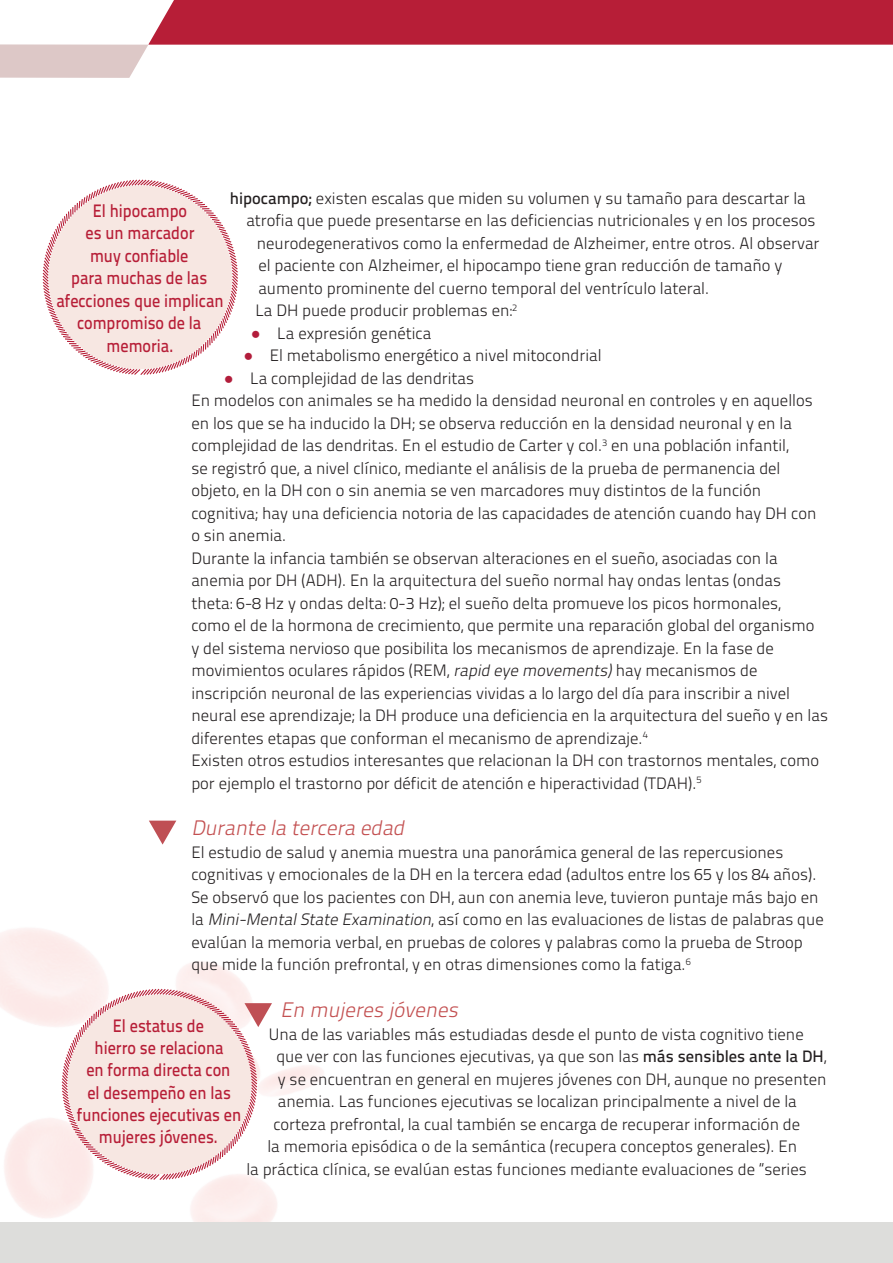
<style>
.page{position:relative;width:893px;height:1263px;background:#fff}
.page>*{position:absolute;margin:0;border:0;box-sizing:border-box;transform-origin:0 0}
.t1{font:italic 21px "Titillium Text 25 L 250 wt";color:#c35051}
.t2{font:18px/22.5px "Titillium Text 25 L 600 wt";color:#b71e37;text-align:center;scale:.9 1}
.t3{font:16.5px/22.5px "Titillium Text 25 L 250 wt";color:#231f20}
.s1{font-family:"Titillium Text 25 L 600 wt"}
.s2{font-family:"Arial";color:#b21d3b}
.s3{font-style:italic}
</style>
<div class="page">
<svg style="left:0;top:0;width:893px;height:78px"></svg>
<div style="left:0;top:1222px;width:893px;height:41px;background:#dddddb"></div>
<svg style="left:42px;top:179px;width:196px;height:196px"></svg>
<svg style="left:149px;top:821px;width:27px;height:23px"></svg>
<svg style="left:60px;top:987px;width:212px;height:194px"></svg>
<p class="t3" style="left:230px;top:186px;width:577px"><span class="s1">hipocampo;</span> existen escalas que miden su volumen y su tamaño para descartar la</p>
<p class="t3" style="left:246px;top:208px;width:571px">atrofia que puede presentarse en las deficiencias nutricionales y en los procesos</p>
<p class="t3" style="left:257px;top:231px;width:564px">neurodegenerativos como la enfermedad de Alzheimer, entre otros. Al observar</p>
<p class="t3" style="left:258px;top:253px;width:525px">el paciente con Alzheimer, el hipocampo tiene gran reducción de tamaño y</p>
<p class="t3" style="left:258px;top:276px;width:452px">aumento prominente del cuerno temporal del ventrículo lateral.</p>
<p class="t3" style="left:255px;top:298px;width:263px">La DH puede producir problemas en:<sup>2</sup></p>
<p class="t3" style="left:251px;top:321px;width:182px"><span class="s2">●</span> La expresión genética</p>
<p class="t3" style="left:243px;top:343px;width:360px"><span class="s2">●</span> El metabolismo energético a nivel mitocondrial</p>
<p class="t3" style="left:191px;top:366px;width:638px;text-indent:32px"><span class="s2">●</span> La complejidad de las dendritas<br>En modelos con animales se ha medido la densidad neuronal en controles y en aquellos en los que se ha inducido la DH; se observa reducción en la densidad neuronal y en la complejidad de las dendritas. En el estudio de Carter y col.<sup>3</sup> en una población infantil,<br>se registró que, a nivel clínico, mediante el análisis de la prueba de permanencia del objeto, en la DH con o sin anemia se ven marcadores muy distintos de la función cognitiva; hay una deficiencia notoria de las capacidades de atención cuando hay DH con o sin anemia.<br>Durante la infancia también se observan alteraciones en el sueño, asociadas con la anemia por DH (ADH). En la arquitectura del sueño normal hay ondas lentas (ondas<br>theta: 6-8 Hz y ondas delta: 0-3 Hz); el sueño delta promueve los picos hormonales,<br>como el de la hormona de crecimiento, que permite una reparación global del organismo<br>y del sistema nervioso que posibilita los mecanismos de aprendizaje. En la fase de movimientos oculares rápidos (REM, <span class="s3">rapid eye movements)</span>hay mecanismos de inscripción neuronal de las experiencias vividas a lo largo del día para inscribir a nivel neural ese aprendizaje; la DH produce una deficiencia en la arquitectura del sueño y en las diferentes etapas que conforman el mecanismo de aprendizaje.<sup>4<br></sup>Existen otros estudios interesantes que relacionan la DH con trastornos mentales, como por ejemplo el trastorno por déficit de atención e hiperactividad (TDAH).<sup>5</sup></p>
<p class="t1" style="left:191px;top:813px;width:219px">Durante la tercera edad</p>
<p class="t3" style="left:191px;top:840px;width:634px">El estudio de salud y anemia muestra una panorámica general de las repercusiones cognitivas y emocionales de la DH en la tercera edad (adultos entre los 65 y los 84 años).<br>Se observó que los pacientes con DH, aun con anemia leve, tuvieron puntaje más bajo en la <span class="s3">Mini-MentalState Examination</span>, así como en las evaluaciones de listas de palabras que evalúan la memoria verbal, en pruebas de colores y palabras como la prueba de Stroop que mide la función prefrontal, y en otras dimensiones como la fatiga.<sup>6</sup></p>
<p class="t1" style="left:281px;top:994px;width:184px">En mujeres jóvenes</p>
<p class="t3" style="left:269px;top:1022px;width:536px">Una de las variables más estudiadas desde el punto de vista cognitivo tiene</p>
<p class="t3" style="left:276px;top:1044px;width:552px">que ver con las funciones ejecutivas, ya que son las <span class="s1">más sensibles ante la DH</span>,</p>
<p class="t3" style="left:278px;top:1067px;width:550px">y se encuentran en general en mujeres jóvenes con DH, aunque no presenten</p>
<p class="t3" style="left:278px;top:1089px;width:520px">anemia. Las funciones ejecutivas se localizan principalmente a nivel de la</p>
<p class="t3" style="left:273px;top:1112px;width:528px">corteza prefrontal, la cual también se encarga de recuperar información de</p>
<p class="t3" style="left:267px;top:1134px;width:531px">la memoria episódica o de la semántica (recupera conceptos generales). En</p>
<p class="t3" style="left:246px;top:1157px;width:562px">la práctica clínica, se evalúan estas funciones mediante evaluaciones de “series</p>
<p class="t2" style="left:56px;top:198px;width:187px">El hipocampo<br>es un marcador<br>muy confiable<br>para muchas de las afecciones que implican compromiso de la memoria.</p>
<p class="t2" style="left:77px;top:1013px;width:184px">El estatus de<br>hierro se relaciona<br>en forma directa con<br>el desempeño en las funciones ejecutivas en mujeres jóvenes.</p>
</div>
